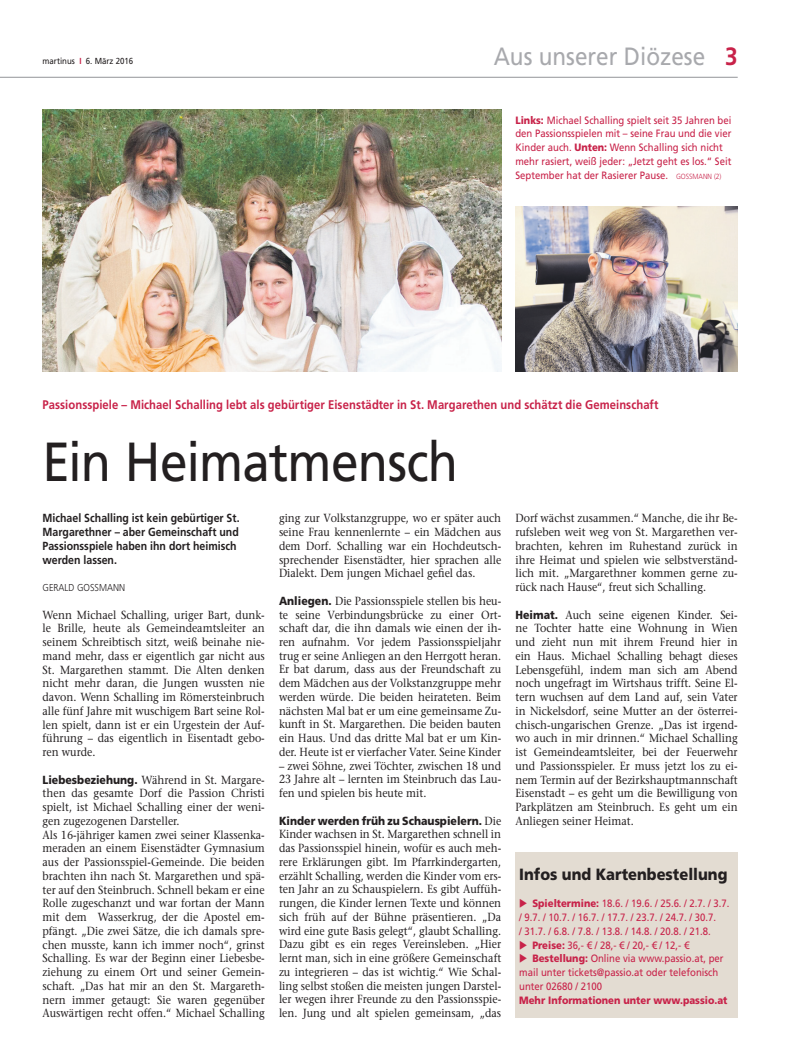
<style>
.page{position:relative;width:798px;height:1063px;background:#fff}
.page>*{position:absolute;margin:0;border:0;box-sizing:border-box;transform-origin:0 0}
.t1{font:55px "Frutiger LT Std";letter-spacing:-.015em;color:#231f20;scale:.9 1}
.t2{font:25px "Frutiger LT Std";color:#a8a9ad;scale:.9 1}
.t3{font:900 16.25px "Frutiger LT Std";color:#231f20;scale:.9 1}
.t4{font:700 12.5px "Frutiger LT Std";letter-spacing:.005em;color:#c82249;scale:.9 1}
.t5{font:500 11.75px/13.8px "Stone Serif Std";color:#231f20;text-align:justify;scale:.9 1}
.t6{font:700 11.75px/13.8px "Frutiger LT Std";color:#231f20;scale:.9 1}
.t7{font:900 11.75px "Frutiger LT Std";color:#231f20;scale:.9 1}
.t8{font:10.62px/13.8px "Frutiger LT Std";color:#c82249;scale:.9 1}
.t9{font:900 10.62px "Frutiger LT Std";color:#c82249;scale:.9 1}
.t10{font:300 10px "Frutiger LT Std";color:#231f20;scale:.9 1}
.t11{font:8.75px "Frutiger LT Std";color:#231f20;scale:.9 1}
.s1{font-weight:700;color:#c82249}
.s2{font-weight:900}
.s3{font-weight:300;font-size:7.5px}
.s4{font-family:"Frutiger LT Std";font-weight:900}
.s5{font-family:"Stone Serif Std";font-weight:500}
</style>
<div class="page">
<hr style="left:0;top:77px;width:737px;height:1px;background:#a8a9ad">
<img style="left:43px;top:110px;width:458px;height:261px">
<img style="left:515px;top:206px;width:222px;height:165px">
<div style="left:515px;top:852px;width:222px;height:165px;background:#e3dcd2"></div>
<p class="t11" style="left:43px;top:56px;width:102px">martinus <span class="s1">I</span> 6. März 2016</p>
<h2 class="t2" style="left:493px;top:41px;width:272px">Aus unserer Diözese <span class="s1">3</span></h2>
<p class="t8" style="left:515px;top:113px;width:241px"><span class="s2">Links:</span> Michael Schalling spielt seit 35 Jahren bei den Passionsspielen mit – seine Frau und die vier Kinder auch. <span class="s2">Unten:</span> Wenn Schalling sich nicht mehr rasiert, weiß jeder: „Jetzt geht es los.“ Seit September hat der Rasierer Pause. <span class="s3">GOSSMANN (2)</span></p>
<p class="t4" style="left:43px;top:397px;width:685px">Passionsspiele – Michael Schalling lebt als gebürtiger Eisenstädter in St. Margarethen und schätzt die Gemeinschaft</p>
<h1 class="t1" style="left:43px;top:430px;width:463px">Ein Heimatmensch</h1>
<p class="t6" style="left:43px;top:511px;width:220px">Michael Schalling ist kein gebürtiger St.<br>Margarethner – aber Gemeinschaft und Passionsspiele haben ihn dort heimisch werden lassen.</p>
<p class="t10" style="left:43px;top:582px;width:93px">GERALD GOSSMANN</p>
<p class="t5" style="left:43px;top:608px;width:248px">Wenn Michael Schalling, uriger Bart, dunk&shy;le Brille, heute als Gemeindeamtsleiter an seinem Schreibtisch sitzt, weiß beinahe nie&shy;mand mehr, dass er eigentlich gar nicht aus St. Margarethen stammt. Die Alten denken nicht mehr daran, die Jungen wussten nie davon. Wenn Schalling im Römersteinbruch alle fünf Jahre mit wuschigem Bart seine Rol&shy;len spielt, dann ist er ein Urgestein der Auf&shy;führung – das eigentlich in Eisentadt gebo&shy;ren wurde.</p>
<p class="t5" style="left:43px;top:773px;width:248px;text-align:left"><span class="s4">Liebesbeziehung.</span> Während in St. Margare&shy;then das gesamte Dorf die Passion Christi spielt, ist Michael Schalling einer der weni&shy;gen zugezogenen Darsteller.<br>Als 16-jähriger kamen zwei seiner Klassenka&shy;meraden an einem Eisenstädter Gymnasium aus der Passionsspiel-Gemeinde. Die beiden brachten ihn nach St. Margarethen und spä&shy;ter auf den Steinbruch. Schnell bekam er eine Rolle zugeschanzt und war fortan der Mann mit dem Wasserkrug, der die Apostel em&shy;pfängt. „Die zwei Sätze, die ich damals spre&shy;chen musste, kann ich immer noch“, grinst Schalling. Es war der Beginn einer Liebesbe&shy;ziehung zu einem Ort und seiner Gemein&shy;schaft. „Das hat mir an den St. Margareth&shy;nern immer getaugt: Sie waren gegenüber Auswärtigen recht offen.“ Michael Schalling</p>
<p class="t5" style="left:279px;top:511px;width:248px">ging zur Volkstanzgruppe, wo er später auch seine Frau kennenlernte – ein Mädchen aus dem Dorf. Schalling war ein Hochdeutsch&shy;sprechender Eisenstädter, hier sprachen alle Dialekt. Dem jungen Michael gefiel das.</p>
<p class="t5" style="left:279px;top:594px;width:248px"><span class="s4">Anliegen.</span> Die Passionsspiele stellen bis heu&shy;te seine Verbindungsbrücke zu einer Ort&shy;schaft dar, die ihn damals wie einen der ih&shy;ren aufnahm. Vor jedem Passionsspieljahr trug er seine Anliegen an den Herrgott heran.<br>Er bat darum, dass aus der Freundschaft zu dem Mädchen aus der Volkstanzgruppe mehr werden würde. Die beiden heirateten. Beim nächsten Mal bat er um eine gemeinsame Zu&shy;kunft in St. Margarethen. Die beiden bauten ein Haus. Und das dritte Mal bat er um Kin&shy;der. Heute ist er vierfacher Vater. Seine Kinder</p>
<p class="t5" style="left:279px;top:759px;width:248px">– zwei Söhne, zwei Töchter, zwischen 18 und 23 Jahre alt – lernten im Steinbruch das Lau&shy;fen und spielen bis heute mit.</p>
<p class="t7" style="left:279px;top:814px;width:248px">Kinder werden früh zu Schauspielern. <span class="s5">Die</span></p>
<p class="t5" style="left:279px;top:828px;width:248px">Kinder wachsen in St. Margarethen schnell in das Passionsspiel hinein, wofür es auch meh&shy;rere Erklärungen gibt. Im Pfarrkindergarten, erzählt Schalling, werden die Kinder vom ers&shy;ten Jahr an zu Schauspielern. Es gibt Auffüh&shy;rungen, die Kinder lernen Texte und können sich früh auf der Bühne präsentieren. „Da wird eine gute Basis gelegt“, glaubt Schalling.<br>Dazu gibt es ein reges Vereinsleben. „Hier lernt man, sich in eine größere Gemeinschaft zu integrieren – das ist wichtig.“ Wie Schal&shy;ling selbst stoßen die meisten jungen Darstel&shy;ler wegen ihrer Freunde zu den Passionsspie&shy;len. Jung und alt spielen gemeinsam, „das</p>
<p class="t5" style="left:515px;top:511px;width:248px">Dorf wächst zusammen.“ Manche, die ihr Be&shy;rufsleben weit weg von St. Margarethen ver&shy;brachten, kehren im Ruhestand zurück in ihre Heimat und spielen wie selbstverständ&shy;lich mit. „Margarethner kommen gerne zu&shy;rück nach Hause“, freut sich Schalling.</p>
<p class="t5" style="left:515px;top:608px;width:248px"><span class="s4">Heimat.</span> Auch seine eigenen Kinder. Sei&shy;ne Tochter hatte eine Wohnung in Wien und zieht nun mit ihrem Freund hier in ein Haus. Michael Schalling behagt dieses Lebensgefühl, indem man sich am Abend noch ungefragt im Wirtshaus trifft. Seine El&shy;tern wuchsen auf dem Land auf, sein Vater in Nickelsdorf, seine Mutter an der österrei&shy;chisch-ungarischen Grenze. „Das ist irgend&shy;wo auch in mir drinnen.“ Michael Schalling ist Gemeindeamtsleiter, bei der Feuerwehr und Passionsspieler. Er muss jetzt los zu ei&shy;nem Termin auf der Bezirkshauptmannschaft Eisenstadt – es geht um die Bewilligung von Parkplätzen am Steinbruch. Es geht um ein Anliegen seiner Heimat.</p>
<h3 class="t3" style="left:519px;top:864px;width:233px">Infos und Kartenbestellung</h3>
<p class="t8" style="left:532px;top:897px;width:220px"><span class="s2">Spieltermine:</span> 18.6. / 19.6. / 25.6. / 2.7. / 3.7.</p>
<p class="t8" style="left:519px;top:911px;width:220px">/ 9.7. / 10.7. / 16.7. / 17.7. / 23.7. / 24.7. / 30.7.</p>
<p class="t8" style="left:519px;top:924px;width:214px">/ 31.7. / 6.8. / 7.8. / 13.8. / 14.8. / 20.8. / 21.8.</p>
<p class="t8" style="left:532px;top:938px;width:176px"><span class="s2">Preise:</span> 36,- € / 28,- € / 20,- € / 12,- €</p>
<p class="t8" style="left:532px;top:952px;width:214px"><span class="s2">Bestellung:</span> Online via www.passio.at, per</p>
<p class="t8" style="left:519px;top:966px;width:223px">mail unter tickets@passio.at oder telefonisch</p>
<p class="t8" style="left:519px;top:979px;width:94px">unter 02680 / 2100</p>
<p class="t9" style="left:519px;top:993px;width:233px">Mehr Informationen unter www.passio.at</p>
</div>
